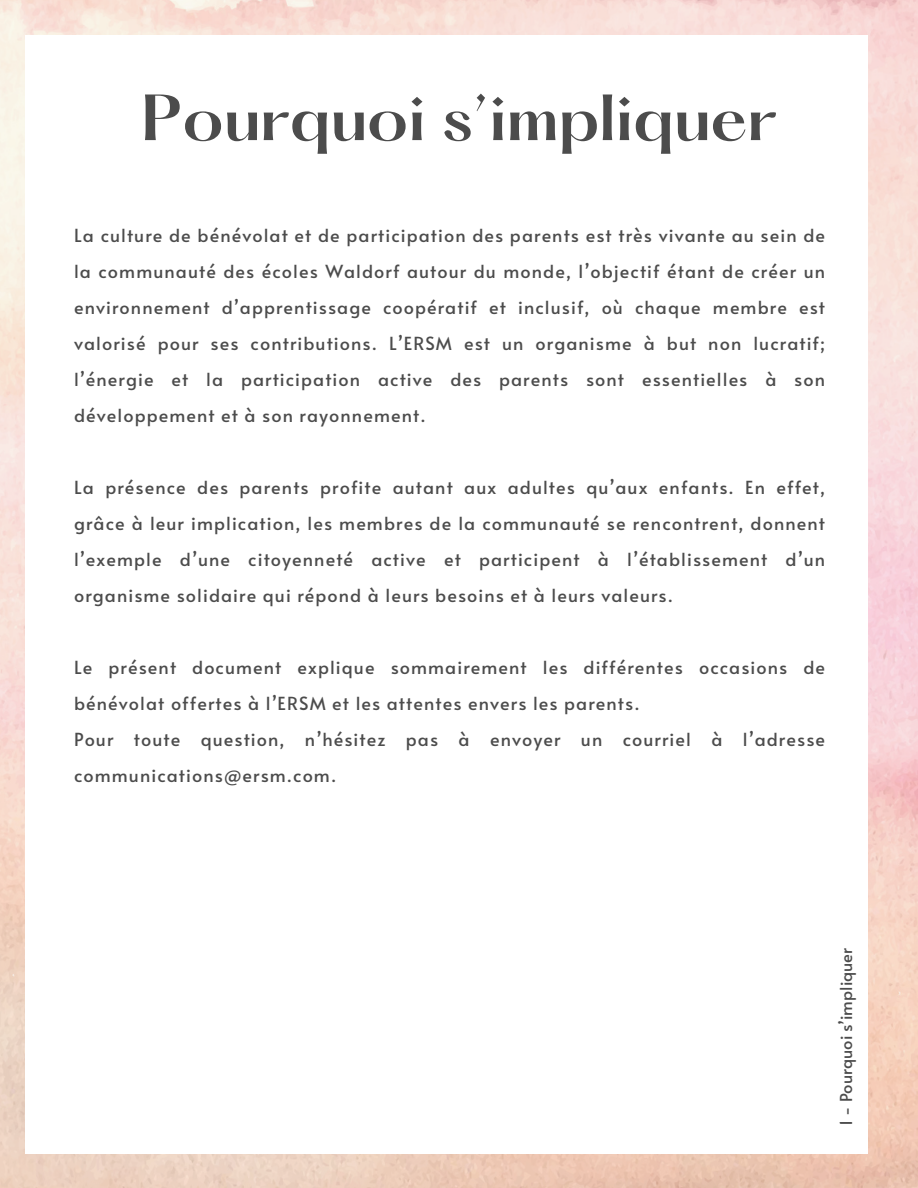
<style>
.page{position:relative;width:918px;height:1188px;background:#fff}
.page>*{position:absolute;margin:0;border:0;box-sizing:border-box;transform-origin:0 0}
.t1{font:600 57px "Hatton";color:#4c4c4c}
.t2{font:18px/36px "Alata";letter-spacing:.06em;color:#4c4c4c;text-align:justify}
.t3{font:16.5px "Alata";color:#4c4c4c}
</style>
<div class="page">
<img style="left:0;top:0;width:918px;height:1188px">
<div style="left:25px;top:35px;width:843px;height:1118px;background:#fff"></div>
<p class="t1" style="left:141px;top:91px;width:637px">Pourquoi s’impliquer</p>
<h1 class="t2" style="left:74px;top:216px;width:753px">La culture de bénévolat et de participation des parents est très vivante au sein de la communauté des écoles Waldorf autour du monde, l’objectif étant de créer un environnement d’apprentissage coopératif et inclusif, où chaque membre est valorisé pour ses contributions. L’ERSM est un organisme à but non lucratif; l’énergie et la participation active des parents sont essentielles à son développement et à son rayonnement.</h1>
<p class="t2" style="left:74px;top:468px;width:753px">La présence des parents profite autant aux adultes qu’aux enfants. En effet, grâce à leur implication, les membres de la communauté se rencontrent, donnent l’exemple d’une citoyenneté active et participent à l’établissement d’un organisme solidaire qui répond à leurs besoins et à leurs valeurs.</p>
<p class="t2" style="left:74px;top:648px;width:753px">Le présent document explique sommairement les différentes occasions de bénévolat offertes à l’ERSM et les attentes envers les parents.</p>
<p class="t2" style="left:74px;top:720px;width:753px">Pour toute question, n’hésitez pas à envoyer un courriel à l’adresse communications@ersm.com.</p>
<p class="t3" style="left:834px;top:1126px;width:179px;rotate:-90deg">1 - Pourquoi s’impliquer</p>
</div>
